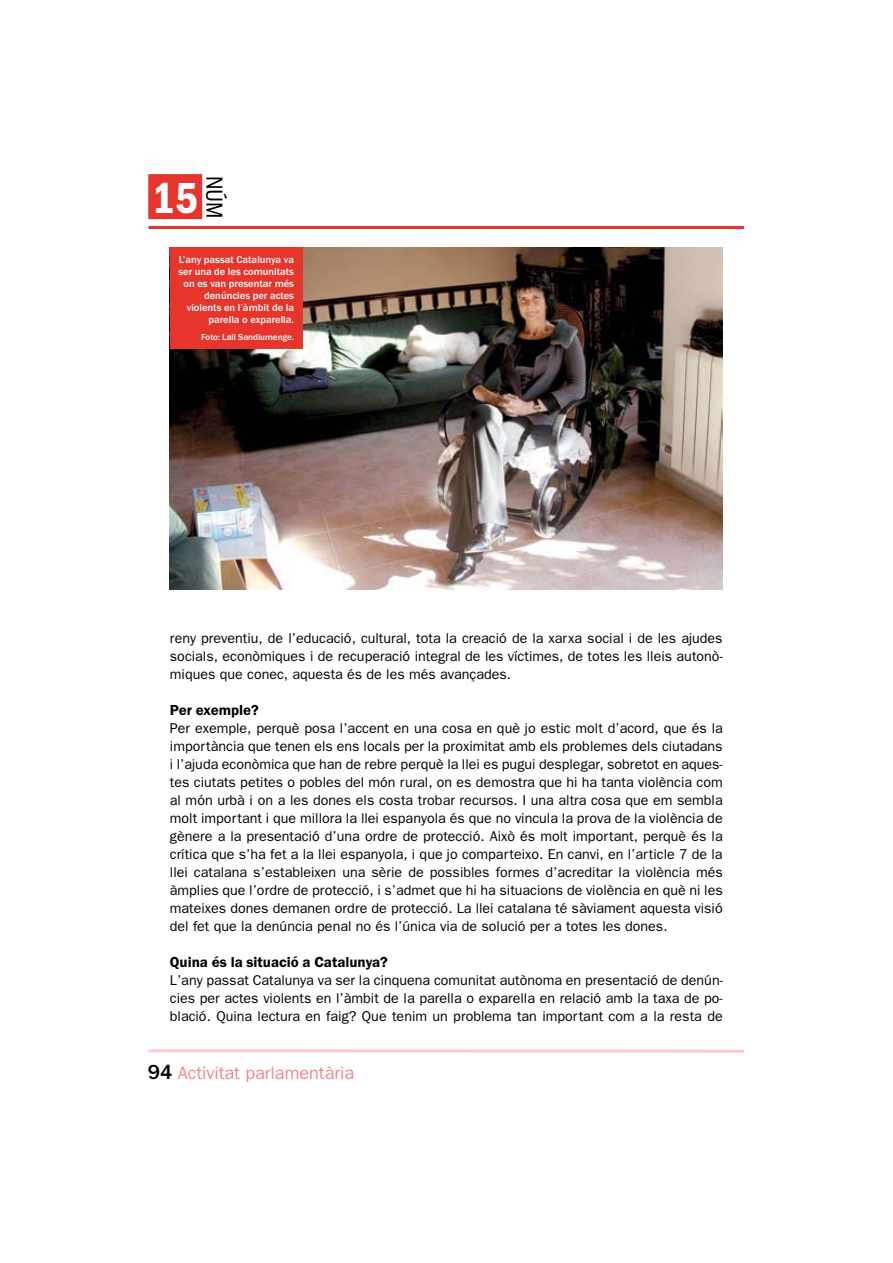
<style>
.page{position:relative;width:893px;height:1263px;background:#fff}
.page>*{position:absolute;margin:0;border:0;box-sizing:border-box;transform-origin:0 0}
.t1{font:600 condensed 45px "Franklin Gothic";color:#fff}
.t2{font:condensed 24px "Franklin Gothic";color:#000}
.t3{font:18px "Franklin Gothic";color:#ef8987}
.t4{font:600 15px "Franklin Gothic";color:#000}
.t5{font:14.25px/18px "Franklin Gothic";color:#000;text-align:justify}
.t6{font:500 10.5px/12px "Franklin Gothic";color:#fff;text-align:right}
.t7{font:500 9px "Franklin Gothic";color:#fff}
.s1{font-weight:500;font-size:21px;color:#000}
</style>
<div class="page">
<svg style="left:148px;top:1049px;width:596px;height:4px;background:#f9d9d9"></svg>
<div style="left:148px;top:174px;width:54px;height:45px;background:#e5352c"></div>
<hr style="left:148px;top:226px;width:596px;height:3px;background:#e5352c">
<img style="left:170px;top:247px;width:553px;height:342px">
<div style="left:170px;top:247px;width:133px;height:102px;background:#e5352c"></div>
<h1 class="t1" style="left:152px;top:183px;width:47px">15</h1>
<h2 class="t2" style="left:222px;top:176px;width:44px;rotate:90deg">NÚM</h2>
<p class="t6" style="left:178px;top:254px;width:117px">L’any passat Catalunya va ser una de les comunitats on es van presentar més denúncies per actes violents en l’àmbit de la parella o exparella.</p>
<p class="t7" style="left:201px;top:334px;width:94px">Foto: Lali Sandiumenge.</p>
<p class="t5" style="left:170px;top:631px;width:554px">reny preventiu, de l’educació, cultural, tota la creació de la xarxa social i de les ajudes socials, econòmiques i de recuperació integral de les víctimes, de totes les lleis autonò&shy;miques que conec, aquesta és de les més avançades.</p>
<p class="t4" style="left:170px;top:705px;width:90px">Per exemple?</p>
<p class="t5" style="left:170px;top:721px;width:554px">Per exemple, perquè posa l’accent en una cosa en què jo estic molt d’acord, que és la importància que tenen els ens locals per la proximitat amb els problemes dels ciutadans i l’ajuda econòmica que han de rebre perquè la llei es pugui desplegar, sobretot en aques&shy;tes ciutats petites o pobles del món rural, on es demostra que hi ha tanta violència com al món urbà i on a les dones els costa trobar recursos. I una altra cosa que em sembla molt important i que millora la llei espanyola és que no vincula la prova de la violència de gènere a la presentació d’una ordre de protecció. Això és molt important, perquè és la crítica que s’ha fet a la llei espanyola, i que jo comparteixo. En canvi, en l’article 7 de la llei catalana s’estableixen una sèrie de possibles formes d’acreditar la violència més àmplies que l’ordre de protecció, i s’admet que hi ha situacions de violència en què ni les mateixes dones demanen ordre de protecció. La llei catalana té sàviament aquesta visió del fet que la denúncia penal no és l’única via de solució per a totes les dones.</p>
<p class="t4" style="left:170px;top:957px;width:219px">Quina és la situació a Catalunya?</p>
<p class="t5" style="left:170px;top:973px;width:554px">L’any passat Catalunya va ser la cinquena comunitat autònoma en presentació de denún&shy;cies per actes violents en l’àmbit de la parella o exparella en relació amb la taxa de po&shy;blació. Quina lectura en faig? Que tenim un problema tan important com a la resta de</p>
<p class="t3" style="left:148px;top:1066px;width:208px"><span class="s1">94</span> Activitat parlamentària</p>
</div>
